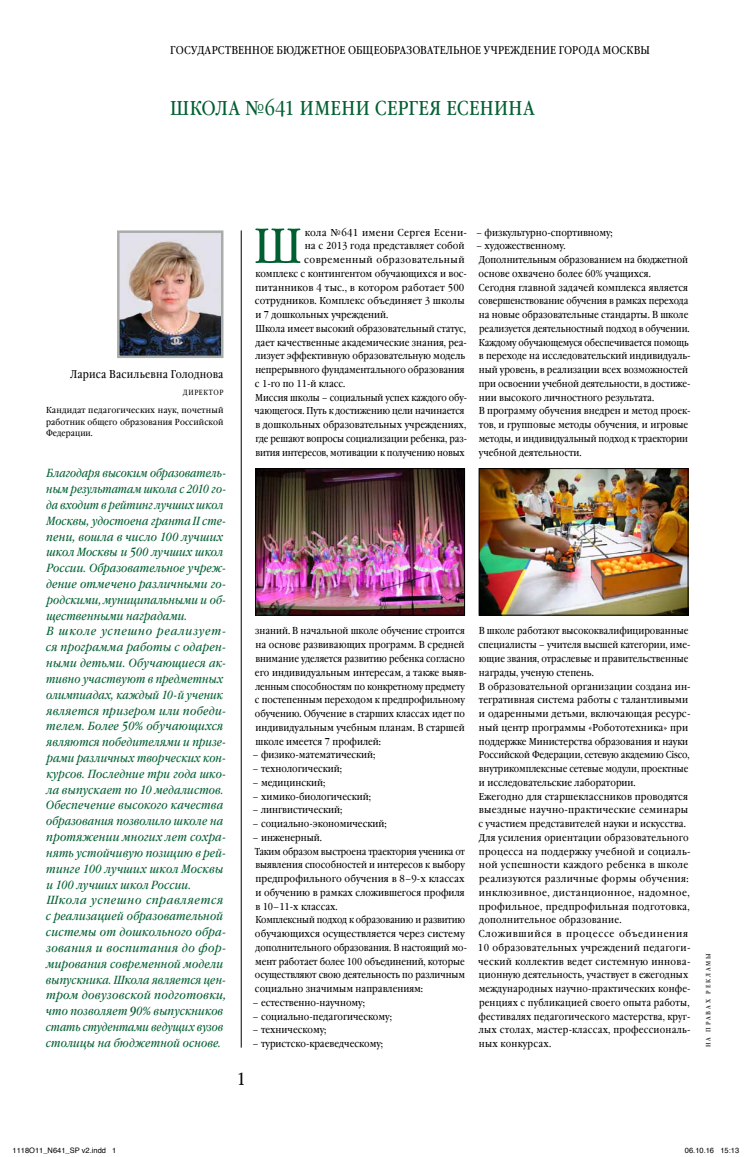
<style>
.page{position:relative;width:745px;height:1157px;background:#fff}
.page>*{position:absolute;margin:0;border:0;box-sizing:border-box;transform-origin:0 0}
.t1{font:49.25px "Garamond Book Narrow C";color:#005f31}
.t2{font:20px "Garamond Book Narrow C";letter-spacing:.105em;color:#005f31}
.t3{font:17.5px "Garamond Book Narrow C";color:#000}
.t4{font:italic 11.75px/15.8px "Garamond Book Narrow C";letter-spacing:.015em;color:#005f31}
.t5{font:11.25px "Garamond Book Narrow C";letter-spacing:.13em;color:#000}
.t6{font:11.25px "Garamond Book Narrow C";letter-spacing:.02em;color:#000}
.t7{font:10px/13.8px "Garamond Book Narrow C";color:#000}
.t8{font:10px "Garamond Book Narrow C";color:#000;scale:1.06 1}
.t9{font:10px "Garamond Book Narrow C";color:#000;scale:1.07 1}
.t10{font:10px "Garamond Book Narrow C";color:#000;scale:1.05 1}
.t11{font:10px "Garamond Book Narrow C";letter-spacing:.035em;color:#000;scale:1.07 1}
.t12{font:10px "Garamond Book Narrow C";letter-spacing:.03em;color:#000;scale:1.07 1}
.t13{font:8.75px/11.2px "Garamond Book Narrow C";letter-spacing:.01em;color:#000;text-align:justify;scale:1.07 1}
.t14{font:7.5px "Helvetica";color:#000}
.t15{font:7.5px "Garamond Book Narrow C";color:#000}
.t16{font:6.25px "Garamond Book Narrow C";letter-spacing:.3em;color:#000}
</style>
<div class="page">
<img style="left:120px;top:233px;width:100px;height:122px">
<div style="left:117px;top:230px;width:106px;height:128px;border:2px solid #a8adaa"></div>
<img style="left:257px;top:470px;width:205px;height:143px">
<div style="left:255px;top:468px;width:209px;height:147px;border:1px solid #000"></div>
<img style="left:480px;top:470px;width:205px;height:143px">
<div style="left:478px;top:468px;width:209px;height:147px;border:1px solid #000"></div>
<hr style="left:241px;top:230px;width:1px;height:817px;background:#000">
<p class="t5" style="left:170px;top:44px;width:441px">Государственное бюджетное Общеобразовательное учреждение города Мос</p>
<p class="t6" style="left:626px;top:44px;width:25px">квы</p>
<h2 class="t2" style="left:170px;top:97px;width:364px">школа №641 имени Сергея Есенина</h2>
<p class="t6" style="left:70px;top:368px;width:154px">Лариса Васильевна Голоднова</p>
<p class="t15" style="left:183px;top:388px;width:42px">директор</p>
<p class="t13" style="left:46px;top:405px;width:167px">Кандидат педагогических наук, почетный работник общего образования Российской Федерации.</p>
<p class="t4" style="left:46px;top:466px;width:182px">Благодаря высоким образователь&shy;ным результатам школа с 2010 го&shy;да входит в рейтинг лучших школ<br>Москвы, удостоена гранта II сте&shy;пени, вошла в число 100 лучших школ Москвы и 500 лучших школ<br>России. Образовательное учреж&shy;дение отмечено различными го&shy;родскими, муниципальными и об&shy;щественными наградами.<br>В школе успешно реализует&shy;ся программа работы с одарен&shy;ными детьми. Обучающиеся ак&shy;тивно участвуют в предметных олимпиадах, каждый 10-й ученик является призером или победи&shy;телем. Более 50% обучающихся являются победителями и призе&shy;рами различных творческих кон&shy;курсов. Последние три года шко&shy;ла выпускает по 10 медалистов.<br>Обеспечение высокого качества образования позволило школе на протяжении многих лет сохра&shy;нять устойчивую позицию в рей&shy;тинге 100 лучших школ Москвы и 100 лучших школ России.<br>Школа успешно справляется с реализацией образовательной системы от дошкольного обра&shy;зования и воспитания до фор&shy;мирования современной модели выпускника. Школа является цен&shy;тром довузовской подготовки, что позволяет 90% выпускников стать студентами ведущих вузов столицы на бюджетной основе.</p>
<h1 class="t1" style="left:253px;top:218px;width:50px">Ш</h1>
<p class="t12" style="left:304px;top:226px;width:153px">кола №641 имени Сергея Есени-</p>
<p class="t10" style="left:304px;top:240px;width:154px">на с 2013 года представляет собой</p>
<p class="t11" style="left:304px;top:254px;width:151px">современный образовательный</p>
<p class="t7" style="left:255px;top:267px;width:213px">комплекс с контингентом обучающихся и вос-</p>
<p class="t9" style="left:255px;top:281px;width:197px">питанников 4 тыс., в котором работает 500</p>
<p class="t8" style="left:255px;top:295px;width:199px">сотрудников. Комплекс объединяет 3 школы</p>
<p class="t7" style="left:255px;top:308px;width:134px">и 7 дошкольных учреждений.</p>
<p class="t7" style="left:255px;top:322px;width:212px">Школа имеет высокий образовательный статус,</p>
<p class="t7" style="left:255px;top:335px;width:213px">дает качественные академические знания, реа-</p>
<p class="t7" style="left:255px;top:349px;width:211px">лизует эффективную образовательную модель</p>
<p class="t7" style="left:255px;top:363px;width:211px">непрерывного фундаментального образования</p>
<p class="t7" style="left:255px;top:377px;width:92px">с 1-го по 11-й класс.</p>
<p class="t7" style="left:255px;top:390px;width:213px">Миссия школы – социальный успех каждого обу-</p>
<p class="t7" style="left:254px;top:404px;width:211px">чающегося. Путь к достижению цели начинается</p>
<p class="t7" style="left:255px;top:418px;width:212px">в дошкольных образовательных учреждениях,</p>
<p class="t7" style="left:255px;top:432px;width:213px">где решают вопросы социализации ребенка, раз-</p>
<p class="t7" style="left:255px;top:445px;width:211px">вития интересов, мотивации к получению новых</p>
<p class="t7" style="left:475px;top:225px;width:138px">– физкультурно-спортивному;</p>
<p class="t7" style="left:475px;top:239px;width:216px">– художественному.<br>Дополнительным образованием на бюджетной основе охвачено более 60% учащихся.<br>Сегодня главной задачей комплекса является совершенствование обучения в рамках перехода на новые образовательные стандарты. В школе реализуется деятельностный подход в обучении.<br>Каждому обучающемуся обеспечивается помощь в переходе на исследовательский индивидуаль&shy;ный уровень, в реализации всех возможностей при освоении учебной деятельности, в достиже&shy;нии высокого личностного результата.<br>В программу обучения внедрен и метод проек&shy;тов, и групповые методы обучения, и игровые методы, и индивидуальный подход к траектории учебной деятельности.</p>
<h3 class="t3" style="left:236px;top:1069px;width:10px">1</h3>
<p class="t7" style="left:255px;top:624px;width:213px">знаний. В начальной школе обучение строится на основе развивающих программ. В средней внимание уделяется развитию ребенка согласно его индивидуальным интересам, а также выяв&shy;ленным способностям по конкретному предмету с постепенным переходом к предпрофильному обучению. Обучение в старших классах идет по индивидуальным учебным планам. В старшей школе имеется 7 профилей:</p>
<p class="t7" style="left:252px;top:748px;width:124px">– физико-математический;</p>
<p class="t7" style="left:252px;top:762px;width:91px">– технологический;</p>
<p class="t7" style="left:252px;top:775px;width:74px">– медицинский;</p>
<p class="t7" style="left:252px;top:789px;width:120px">– химико-биологический;</p>
<p class="t7" style="left:252px;top:803px;width:91px">– лингвистический;</p>
<p class="t7" style="left:252px;top:817px;width:135px">– социально-экономический;</p>
<p class="t7" style="left:252px;top:830px;width:216px">– инженерный.<br>Таким образом выстроена траектория ученика от выявления способностей и интересов к выбору предпрофильного обучения в 8–9-х классах и обучению в рамках сложившегося профиля в 10–11-х классах.<br>Комплексный подход к образованию и развитию обучающихся осуществляется через систему дополнительного образования. В настоящий мо&shy;мент работает более 100 объединений, которые осуществляют свою деятельность по различным социально значимым направлениям:</p>
<p class="t7" style="left:252px;top:995px;width:114px">– естественно-научному;</p>
<p class="t7" style="left:252px;top:1009px;width:141px">– социально-педагогическому;</p>
<p class="t7" style="left:252px;top:1023px;width:75px">– техническому;</p>
<p class="t7" style="left:252px;top:1037px;width:132px">– туристско-краеведческому;</p>
<p class="t7" style="left:477px;top:624px;width:214px">В школе работают высококвалифицированные специалисты – учителя высшей категории, име&shy;ющие звания, отраслевые и правительственные награды, ученую степень.<br>В образовательной организации создана ин&shy;тегративная система работы с талантливыми и одаренными детьми, включающая ресурс&shy;ный центр программы «Робототехника» при поддержке Министерства образования и науки Российской Федерации, сетевую академию Cisco, внутрикомплексные сетевые модули, проектные и исследовательские лаборатории.<br>Ежегодно для старшеклассников проводятся выездные научно-практические семинары с участием представителей науки и искусства.<br>Для усиления ориентации образовательного процесса на поддержку учебной и социаль&shy;ной успешности каждого ребенка в школе реализуются различные формы обучения: инклюзивное, дистанционное, надомное, профильное, предпрофильная подготовка, дополнительное образование.<br>Сложившийся в процессе объединения 10 образовательных учреждений педагоги&shy;ческий коллектив ведет системную иннова&shy;ционную деятельность, участвует в ежегодных международных научно-практических конфе&shy;ренциях с публикацией своего опыта работы, фестивалях педагогического мастерства, круг&shy;лых столах, мастер-классах, профессиональ&shy;ных конкурсах.</p>
<p class="t16" style="left:704px;top:1047px;width:95px;rotate:-90deg">на правах рекламы</p>
<p class="t14" style="left:12px;top:1144px;width:105px">1118O11_N641_SP v2.indd 1</p>
<p class="t14" style="left:684px;top:1144px;width:56px">06.10.16 15:13</p>
</div>
